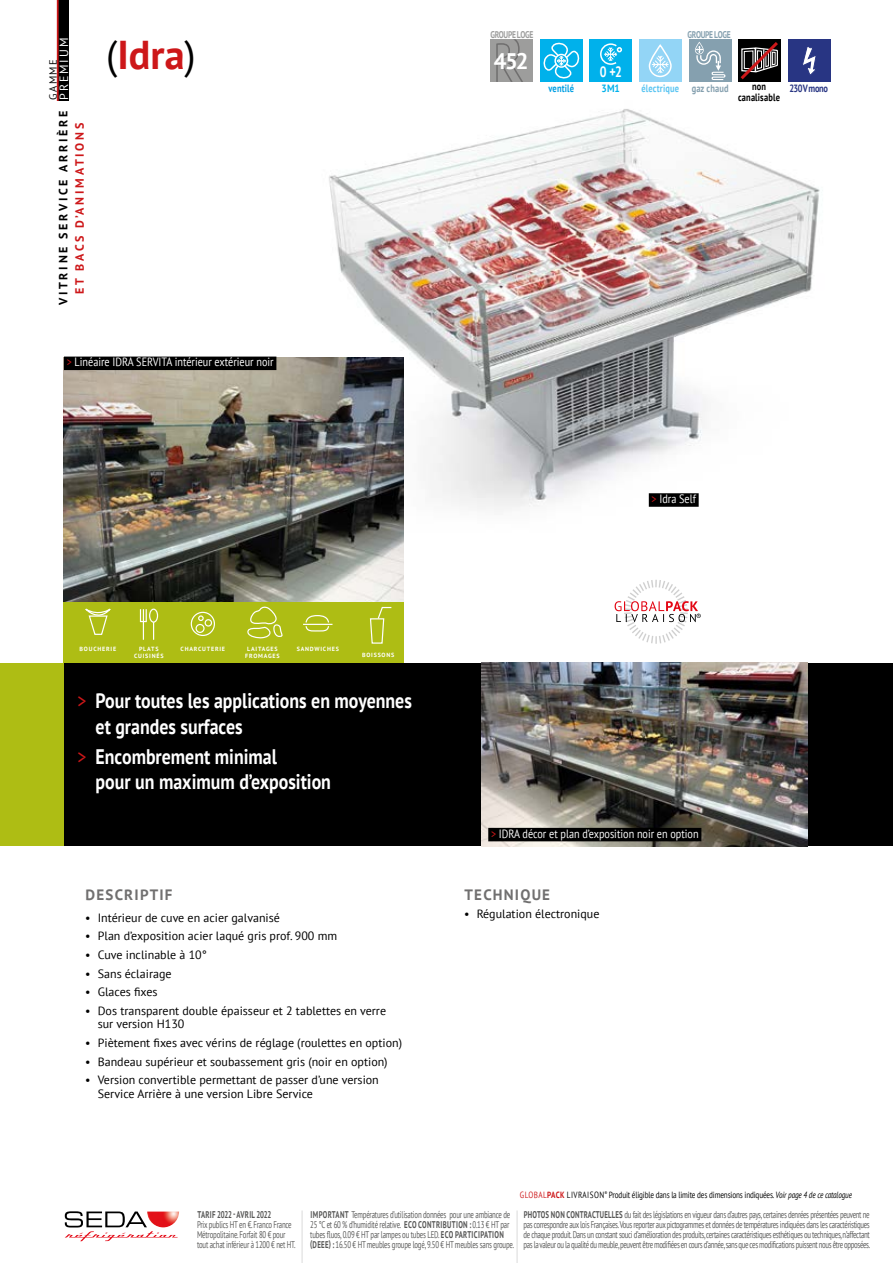
<style>
.page{position:relative;width:893px;height:1263px;background:#fff}
.page>*{position:absolute;margin:0;border:0;box-sizing:border-box;transform-origin:0 0}
.t1{font:700 40.2px "PT Sans";color:#cd1719}
.t2{font:700 22.5px "PT Sans";color:#fff}
.t3{font:700 21px/25.2px "PT Sans";color:#fff;scale:.85 1}
.t4{font:700 15px "PT Sans";letter-spacing:.08em;color:#706f6f}
.t5{font:700 15px "PT Sans";color:#fff;scale:.8 1}
.t6{font:12px/13.5px "PT Sans";color:#000}
.t7{font:12px "PT Sans";color:#fff;scale:.85 1}
.t8{font:700 12px "PT Sans";letter-spacing:.23em;color:#000}
.t9{font:700 12px "PT Sans";letter-spacing:.23em;color:#cd1719}
.t10{font:12px "PT Sans";letter-spacing:.16em;color:#fff}
.t11{font:700 10.5px "PT Sans";letter-spacing:.02em;color:#000;scale:.8 1}
.t12{font:700 10.5px "PT Sans";letter-spacing:.02em;color:#5bc5f2;scale:.8 1}
.t13{font:700 10.5px "PT Sans";letter-spacing:.02em;color:#85a0af;scale:.8 1}
.t14{font:700 10.5px "PT Sans";letter-spacing:-.04em;color:#283583;scale:.8 1}
.t15{font:700 10.5px "PT Sans";letter-spacing:.02em;color:#009fe3;scale:.8 1}
.t16{font:10.5px "PT Sans";letter-spacing:.13em;color:#000}
.t17{font:700 10.5px "PT Sans";color:#00b1eb;scale:.9 1}
.t18{font:9.75px/10.1px "PT Sans";letter-spacing:-.03em;color:#575756;scale:.7 1}
.t19{font:700 9.75px "PT Sans";letter-spacing:-.025em;color:#575756;scale:.7 1}
.t20{font:700 9.75px "PT Sans";letter-spacing:-.035em;color:#9d9d9c;scale:.77 1}
.t21{font:700 9.75px "PT Sans";letter-spacing:-.035em;color:#85a0af;scale:.77 1}
.t22{font:9px "PT Sans";letter-spacing:-.02em;color:#000;scale:.8 1}
.t23{font:700 6px/7.2px "PT Sans";letter-spacing:.13em;color:#fff;text-align:center}
.s1{font-weight:400;color:#000}
.s2{color:#cd1719}
.s3{font-weight:400;color:#cd1719}
.s4{font-weight:700;color:#cd1719}
.s5{font-style:italic}
.s6{font-weight:700}
</style>
<div class="page">
<svg style="left:65px;top:1211px;width:113px;height:30px"></svg>
<img style="left:147px;top:1211px;width:32px;height:16px">
<hr style="left:302px;top:1210px;width:1px;height:53px;background:#dadada">
<hr style="left:517px;top:1210px;width:1px;height:53px;background:#dadada">
<img style="left:235px;top:109px;width:585px;height:500px">
<img style="left:64px;top:358px;width:340px;height:244px">
<div style="left:64px;top:357px;width:212px;height:13px;background:#000"></div>
<div style="left:59px;top:0;width:10px;height:101px;background:#000"></div>
<hr style="left:57px;top:0;width:2px;height:101px;background:#cd1719">
<div style="left:64px;top:602px;width:340px;height:61px;background:#aebd14"></div>
<svg style="left:247px;top:606px;width:36px;height:32px"></svg>
<svg style="left:153px;top:623px;width:1px;height:17px"></svg>
<div style="left:149px;top:609px;width:9px;height:14px;border:1px solid #fff;border-radius:50%"></div>
<div style="left:140px;top:608px;width:7px;height:14px;border:1px solid #fff"></div>
<svg style="left:143px;top:609px;width:1px;height:31px"></svg>
<div style="left:191px;top:612px;width:24px;height:24px;border:1px solid #fff;border-radius:50%"></div>
<svg style="left:198px;top:615px;width:6px;height:6px"></svg>
<div style="left:205px;top:619px;width:7px;height:8px;border:1px solid #fff;border-radius:50%"></div>
<div style="left:195px;top:624px;width:10px;height:9px;border:1px solid #fff;border-radius:50%"></div>
<svg style="left:303px;top:615px;width:29px;height:17px"></svg>
<svg style="left:85px;top:608px;width:26px;height:27px"></svg>
<div style="left:0;top:663px;width:893px;height:183px;background:#000"></div>
<div style="left:649px;top:493px;width:50px;height:14px;background:#000"></div>
<img style="left:481px;top:663px;width:327px;height:183px">
<div style="left:488px;top:828px;width:213px;height:13px;background:#000"></div>
<svg style="left:369px;top:606px;width:23px;height:38px"></svg>
<div style="left:0;top:663px;width:64px;height:183px;background:#aebd14"></div>
<div style="left:589px;top:39px;width:43px;height:43px;background:#00b1eb"></div>
<svg style="left:601px;top:43px;width:21px;height:22px"></svg>
<div style="left:639px;top:39px;width:42px;height:43px;background:#93d5f6"></div>
<svg style="left:652px;top:55px;width:17px;height:19px"></svg>
<div style="left:649px;top:45px;width:23px;height:32px;border:2px solid #fff;border-radius:11px"></div>
<div style="left:540px;top:39px;width:43px;height:43px;background:#00b1eb"></div>
<svg style="left:543px;top:42px;width:37px;height:37px"></svg>
<div style="left:491px;top:39px;width:42px;height:43px;background:#9d9d9c"></div>
<svg style="left:496px;top:39px;width:27px;height:43px"></svg>
<div style="left:689px;top:39px;width:42px;height:43px;background:#85a0af"></div>
<svg style="left:695px;top:42px;width:30px;height:38px"></svg>
<div style="left:788px;top:39px;width:43px;height:43px;background:#283583"></div>
<svg style="left:802px;top:47px;width:14px;height:28px"></svg>
<svg style="left:738px;top:39px;width:43px;height:43px;background:#3d2e2e"></svg>
<svg style="left:615px;top:580px;width:86px;height:64px"></svg>
<p class="t10" style="left:56px;top:100px;width:64px;rotate:-90deg">PREMIUM</p>
<p class="t16" style="left:46px;top:100px;width:42px;rotate:-90deg">GAMME</p>
<p class="t8" style="left:55px;top:305px;width:196px;rotate:-90deg">VITRINE SERVICE ARRIÈRE</p>
<p class="t9" style="left:72px;top:294px;width:172px;rotate:-90deg">ET BACS D’ANIMATIONS</p>
<h1 class="t1" style="left:106px;top:28px;width:91px"><span class="s1">(</span>Idra<span class="s1">)</span></h1>
<p class="t7" style="left:67px;top:354px;width:245px"><span class="s2">&gt;</span> Linéaire IDRA SERVITA intérieur extérieur noir</p>
<p class="t20" style="left:490px;top:28px;width:58px">GROUPE LOGE</p>
<p class="t21" style="left:688px;top:28px;width:58px">GROUPE LOGE</p>
<h2 class="t2" style="left:494px;top:46px;width:36px">452</h2>
<p class="t15" style="left:548px;top:82px;width:34px">ventilé</p>
<h3 class="t5" style="left:600px;top:62px;width:29px">0 +2</h3>
<p class="t17" style="left:602px;top:82px;width:22px">3M1</p>
<p class="t12" style="left:641px;top:82px;width:49px">électrique</p>
<p class="t13" style="left:692px;top:82px;width:48px">gaz chaud</p>
<p class="t11" style="left:752px;top:80px;width:19px">non</p>
<p class="t14" style="left:789px;top:82px;width:50px">230 V mono</p>
<p class="t11" style="left:738px;top:90px;width:54px">canalisable</p>
<p class="t7" style="left:651px;top:491px;width:54px"><span class="s2">&gt;</span> Idra Self</p>
<p class="t23" style="left:80px;top:645px;width:38px">BOUCHERIE</p>
<p class="t23" style="left:181px;top:645px;width:46px">CHARCUTERIE</p>
<p class="t23" style="left:297px;top:645px;width:44px">SANDWICHES</p>
<p class="t23" style="left:134px;top:645px;width:31px">PLATS<br>CUISINÉS</p>
<p class="t23" style="left:245px;top:645px;width:36px">LAITAGES<br>FROMAGES</p>
<p class="t23" style="left:362px;top:652px;width:34px">BOISSONS</p>
<h3 class="t3" style="left:96px;top:688px;width:374px;text-indent:-18px"><span class="s3">&gt;</span> Pour toutes les applications en moyennes et grandes surfaces</h3>
<h3 class="t3" style="left:96px;top:743px;width:278px;text-indent:-18px"><span class="s3">&gt;</span> Encombrement minimal<br>pour un maximum d’exposition</h3>
<h3 class="t4" style="left:86px;top:885px;width:88px">DESCRIPTIF</h3>
<p class="t6" style="left:85px;top:910px;width:196px">• Intérieur de cuve en acier galvanisé</p>
<p class="t6" style="left:85px;top:929px;width:254px">• Plan d’exposition acier laqué gris prof. 900 mm</p>
<p class="t6" style="left:85px;top:948px;width:123px">• Cuve inclinable à 10°</p>
<p class="t6" style="left:85px;top:966px;width:88px">• Sans éclairage</p>
<p class="t6" style="left:85px;top:985px;width:74px">• Glaces fixes</p>
<p class="t6" style="left:98px;top:1003px;width:290px;text-indent:-13px">• Dos transparent double épaisseur et 2 tablettes en verre sur version H130</p>
<p class="t6" style="left:85px;top:1036px;width:318px">• Piètement fixes avec vérins de réglage (roulettes en option)</p>
<p class="t6" style="left:85px;top:1054px;width:304px">• Bandeau supérieur et soubassement gris (noir en option)</p>
<p class="t6" style="left:98px;top:1073px;width:283px;text-indent:-13px">• Version convertible permettant de passer d’une version<br>Service Arrière à une version Libre Service</p>
<p class="t7" style="left:491px;top:826px;width:246px"><span class="s2">&gt;</span> IDRA décor et plan d’exposition noir en option</p>
<h3 class="t4" style="left:465px;top:885px;width:87px">TECHNIQUE</h3>
<p class="t6" style="left:464px;top:906px;width:137px">• Régulation électronique</p>
<p class="t22" style="left:520px;top:1189px;width:417px"><span class="s2">GLOBAL</span><span class="s4">PACK</span> LIVRAISON<sup>®</sup> Produit éligible dans la limite des dimensions indiquées. <span class="s5">Voir page 4 de ce catalogue</span></p>
<p class="t19" style="left:197px;top:1208px;width:107px">TARIF 2022 - AVRIL 2022</p>
<p class="t18" style="left:197px;top:1219px;width:142px">Prix publics HT en €. Franco France<br>Métropolitaine. Forfait 80 € pour tout achat inférieur à 1200 € net HT.</p>
<p class="t18" style="left:310px;top:1209px;width:293px"><span class="s6">IMPORTANT</span> Températures d’utilisation données pour une ambiance de 25 °C et 60 % d’humidité relative. <span class="s6">ECO CONTRIBUTION :</span> 0.13 € HT par tubes fluos, 0.09 € HT par lampes ou tubes LED. <span class="s6">ECO PARTICIPATION (DEEE) :</span> 16.50 € HT meubles groupe logé, 9.50 € HT meubles sans groupe.</p>
<p class="t18" style="left:523px;top:1209px;width:497px;text-align:justify"><span class="s6">PHOTOS NON CONTRACTUELLES</span> du fait des législations en vigueur dans d’autres pays, certaines denrées présentées peuvent ne pas correspondre aux lois Françaises. Vous reporter aux pictogrammes et données de températures indiquées dans les caractéristiques de chaque produit. Dans un constant souci d’amélioration des produits, certaines caractéristiques esthétiques ou techniques, n’affectant pas la valeur ou la qualité du meuble, peuvent être modifiées en cours d’année, sans que ces modifications puissent nous être opposées.</p>
</div>
